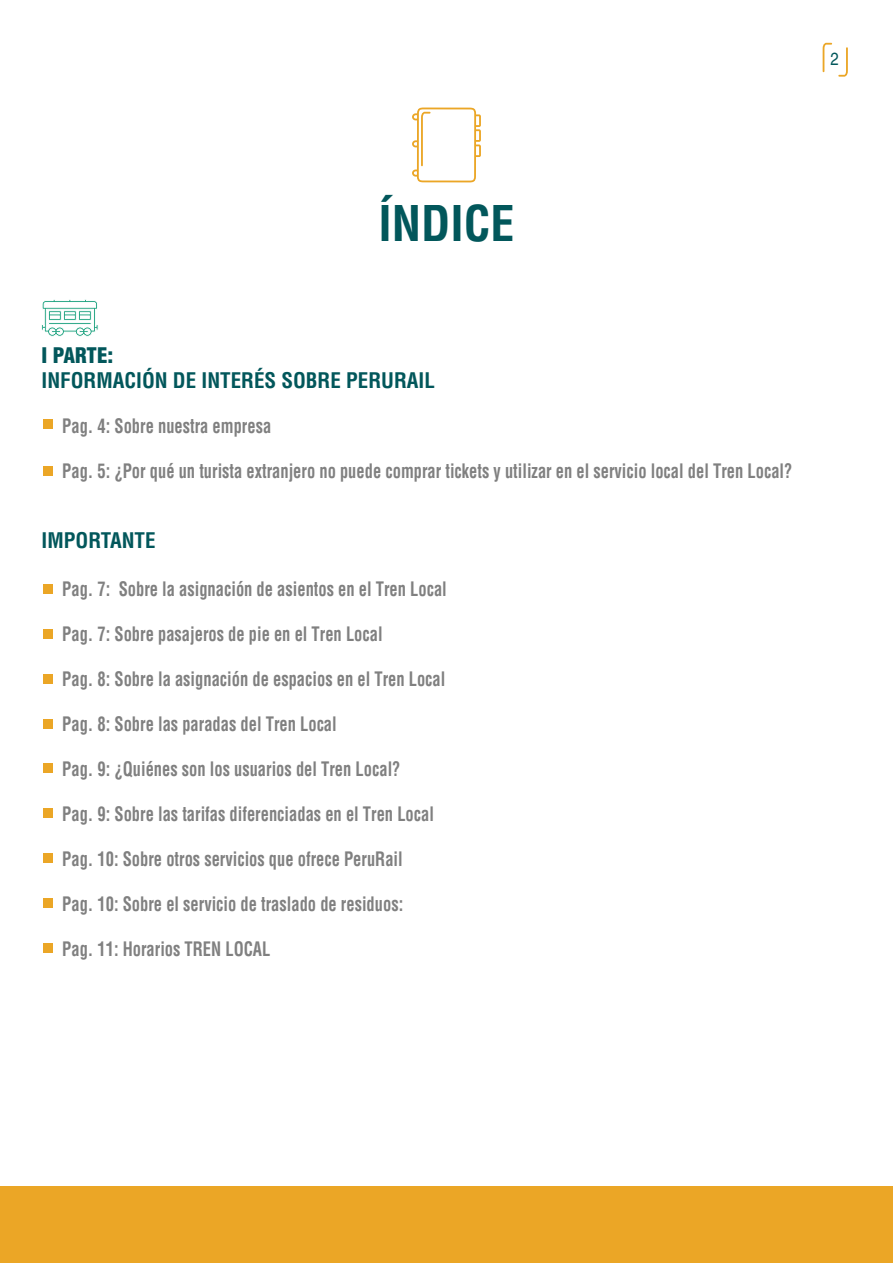
<style>
.page{position:relative;width:893px;height:1263px;background:#fff}
.page>*{position:absolute;margin:0;border:0;box-sizing:border-box;transform-origin:0 0}
.t1{font:700 condensed 48px "Helvetica LT Std";color:#02575b}
.t2{font:700 condensed 21px "Helvetica LT Std";color:#02575b}
.t3{font:900 condensed 21px "Helvetica LT Std";letter-spacing:-.01em;color:#02575b}
.t4{font:700 condensed 19.5px "Helvetica LT Std";color:#808080;scale:.85 1}
.t5{font:17.7px "Helvetica LT Std";color:#02575b;scale:.85 1}
</style>
<div class="page">
<svg style="left:412px;top:108px;width:69px;height:74px"></svg>
<div style="left:43px;top:419px;width:10px;height:10px;background:#eba626"></div>
<div style="left:43px;top:466px;width:10px;height:10px;background:#eba626"></div>
<div style="left:43px;top:763px;width:10px;height:10px;background:#eba626"></div>
<div style="left:43px;top:584px;width:10px;height:10px;background:#eba626"></div>
<div style="left:43px;top:629px;width:10px;height:10px;background:#eba626"></div>
<div style="left:43px;top:674px;width:10px;height:10px;background:#eba626"></div>
<div style="left:43px;top:719px;width:10px;height:9px;background:#eba626"></div>
<div style="left:43px;top:808px;width:10px;height:10px;background:#eba626"></div>
<div style="left:43px;top:853px;width:10px;height:10px;background:#eba626"></div>
<div style="left:43px;top:898px;width:10px;height:10px;background:#eba626"></div>
<div style="left:43px;top:943px;width:10px;height:10px;background:#eba626"></div>
<div style="left:0;top:1186px;width:893px;height:77px;background:#eba626"></div>
<svg style="left:838px;top:47px;width:10px;height:30px"></svg>
<svg style="left:823px;top:43px;width:9px;height:29px"></svg>
<svg style="left:41px;top:299px;width:57px;height:38px"></svg>
<div style="left:48px;top:322px;width:44px;height:3px;border:1px solid #fff"></div>
<p class="t5" style="left:830px;top:48px;width:11px">2</p>
<h1 class="t1" style="left:378px;top:193px;width:138px">ÍNDICE</h1>
<p class="t3" style="left:42px;top:342px;width:73px">I PARTE:</p>
<p class="t2" style="left:42px;top:367px;width:395px">INFORMACIÓN DE INTERÉS SOBRE PERURAIL</p>
<p class="t4" style="left:62px;top:414px;width:247px">Pag. 4: Sobre nuestra empresa</p>
<p class="t4" style="left:62px;top:459px;width:860px">Pag. 5: ¿Por qué un turista extranjero no puede comprar tickets y utilizar en el servicio local del Tren Local?</p>
<p class="t2" style="left:42px;top:527px;width:115px">IMPORTANTE</p>
<p class="t4" style="left:62px;top:576px;width:454px">Pag. 7: Sobre la asignación de asientos en el Tren Local</p>
<p class="t4" style="left:62px;top:621px;width:378px">Pag. 7: Sobre pasajeros de pie en el Tren Local</p>
<p class="t4" style="left:62px;top:666px;width:452px">Pag. 8: Sobre la asignación de espacios en el Tren Local</p>
<p class="t4" style="left:62px;top:711px;width:324px">Pag. 8: Sobre las paradas del Tren Local</p>
<p class="t4" style="left:62px;top:756px;width:399px">Pag. 9: ¿Quiénes son los usuarios del Tren Local?</p>
<p class="t4" style="left:62px;top:801px;width:439px">Pag. 9: Sobre las tarifas diferenciadas en el Tren Local</p>
<p class="t4" style="left:62px;top:846px;width:402px">Pag. 10: Sobre otros servicios que ofrece PeruRail</p>
<p class="t4" style="left:62px;top:891px;width:403px">Pag. 10: Sobre el servicio de traslado de residuos:</p>
<p class="t4" style="left:62px;top:936px;width:246px">Pag. 11: Horarios TREN LOCAL</p>
</div>
